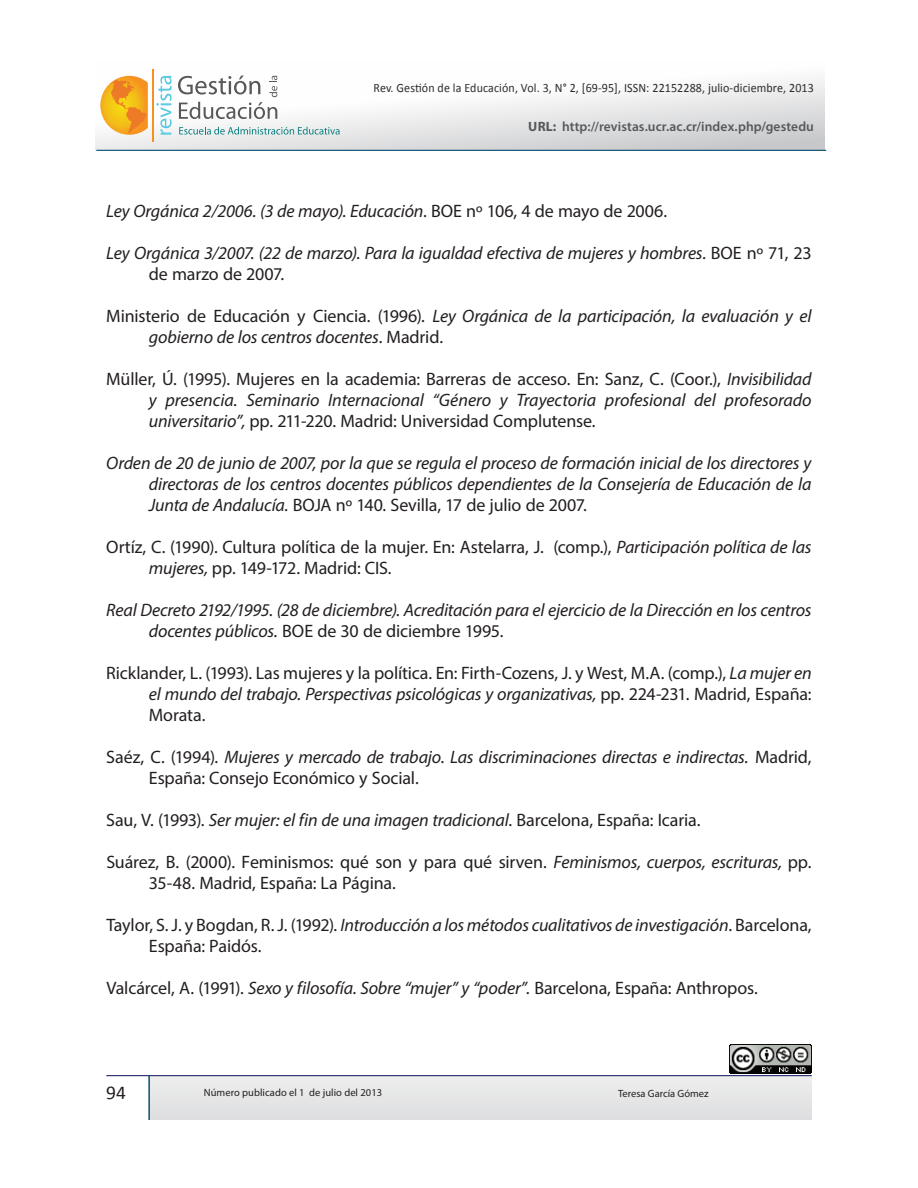
<style>
.page{position:relative;width:918px;height:1188px;background:#fff}
.page>*{position:absolute;margin:0;border:0;box-sizing:border-box;transform-origin:0 0}
.t1{font:19.5px "Calibri";color:#231f20}
.t2{font:18px/21px "Myriad Pro";letter-spacing:-.01em;color:#231f20}
.t3{font:italic 18px/21px "Myriad Pro";letter-spacing:-.01em;color:#231f20}
.t4{font:600 13.5px "Myriad Pro";letter-spacing:.005em;color:#57585a}
.t5{font:12.75px "Calibri";letter-spacing:.01em;color:#2e2b2c;scale:.94 1}
.t6{font:10.5px "Myriad Pro";letter-spacing:.005em;color:#231f20}
.s1{font-weight:700}
.s2{font-style:normal}
.s3{font-style:italic}
</style>
<div class="page">
<div style="left:150px;top:1076px;width:662px;height:44px;background:#e5e6e7"></div>
<svg style="left:96px;top:69px;width:729px;height:81px"></svg>
<hr style="left:106px;top:1075px;width:706px;height:1px;background:#25296e">
<hr style="left:96px;top:150px;width:730px;height:1px;background:#0a4d74">
<svg style="left:100px;top:76px;width:48px;height:59px;background:#f3b243"></svg>
<svg style="left:156px;top:76px;width:16px;height:59px"></svg>
<svg style="left:178px;top:76px;width:99px;height:43px"></svg>
<svg style="left:179px;top:127px;width:161px;height:8px"></svg>
<hr style="left:152px;top:69px;width:1px;height:72px;background:#f69120">
<img style="left:730px;top:1045px;width:82px;height:29px">
<hr style="left:148px;top:1076px;width:2px;height:44px;background:#0a4d74">
<p class="t5" style="left:374px;top:80px;width:470px">Rev. Gestión de la Educación, Vol. 3, N° 2, [69-95], ISSN: 22152288, julio-diciembre, 2013</p>
<p class="t4" style="left:528px;top:118px;width:287px"><span class="s1">URL:</span> http://revistas.ucr.ac.cr/index.php/gestedu</p>
<p class="t3" style="left:106px;top:201px;width:562px">Ley Orgánica 2/2006. (3 de mayo). Educación<span class="s2">. BOE nº 106, 4 de mayo de 2006.</span></p>
<p class="t3" style="left:149px;top:243px;width:664px;text-indent:-43px">Ley Orgánica 3/2007. (22 de marzo). Para la igualdad efectiva de mujeres y hombres. <span class="s2">BOE nº 71, 23 de marzo de 2007.</span></p>
<p class="t3" style="left:149px;top:306px;width:664px;text-indent:-43px"><span class="s2">Ministerio de Educación y Ciencia. (1996).</span> Ley Orgánica de la participación, la evaluación y el gobierno de los centros docentes<span class="s2">. Madrid.</span></p>
<p class="t2" style="left:149px;top:369px;width:664px;text-align:justify;text-indent:-43px">Müller, Ú. (1995). Mujeres en la academia: Barreras de acceso. En: Sanz, C. (Coor.), <span class="s3">Invisibilidad y presencia. Seminario Internacional “Género y Trayectoria profesional del profesorado universitario”,</span> pp. 211-220. Madrid: Universidad Complutense.</p>
<p class="t3" style="left:149px;top:453px;width:664px;text-align:justify;text-indent:-43px">Orden de 20 de junio de 2007, por la que se regula el proceso de formación inicial de los directores y directoras de los centros docentes públicos dependientes de la Consejería de Educación de la Junta de Andalucía. <span class="s2">BOJA nº 140. Sevilla, 17 de julio de 2007.</span></p>
<p class="t2" style="left:149px;top:537px;width:664px;text-indent:-43px">Ortíz, C. (1990). Cultura política de la mujer. En: Astelarra, J. (comp.), <span class="s3">Participación política de las mujeres,</span> pp. 149-172. Madrid: CIS.</p>
<p class="t3" style="left:149px;top:600px;width:664px;text-indent:-43px">Real Decreto 2192/1995. (28 de diciembre). Acreditación para el ejercicio de la Dirección en los centros docentes públicos. <span class="s2">BOE de 30 de diciembre 1995.</span></p>
<p class="t2" style="left:149px;top:663px;width:664px;text-align:justify;text-indent:-43px">Ricklander, L. (1993). Las mujeres y la política. En: Firth-Cozens, J. y West, M.A. (comp.), <span class="s3">La mujer en el mundo del trabajo. Perspectivas psicológicas y organizativas,</span> pp. 224-231. Madrid, España:<br>Morata.</p>
<p class="t3" style="left:149px;top:747px;width:664px;text-indent:-43px"><span class="s2">Saéz, C. (1994).</span> Mujeres y mercado de trabajo. Las discriminaciones directas e indirectas. <span class="s2">Madrid,<br>España: Consejo Económico y Social.</span></p>
<p class="t2" style="left:106px;top:810px;width:596px">Sau, V. (1993). <span class="s3">Ser mujer: el fin de una imagen tradicional</span>. Barcelona, España: Icaria.</p>
<p class="t2" style="left:149px;top:852px;width:664px;text-indent:-43px">Suárez, B. (2000). Feminismos: qué son y para qué sirven. <span class="s3">Feminismos, cuerpos, escrituras,</span> pp.<br>35-48. Madrid, España: La Página.</p>
<p class="t2" style="left:149px;top:915px;width:664px;text-indent:-43px">Taylor, S. J. y Bogdan, R. J. (1992). <span class="s3">Introducción a los métodos cualitativos de investigación</span>. Barcelona,<br>España: Paidós.</p>
<p class="t2" style="left:106px;top:978px;width:653px">Valcárcel, A. (1991). <span class="s3">Sexo y filosofía. Sobre “mujer” y “poder”.</span> Barcelona, España: Anthropos.</p>
<p class="t1" style="left:106px;top:1080px;width:21px">94</p>
<p class="t6" style="left:204px;top:1086px;width:180px">Número publicado el 1 de julio del 2013</p>
<p class="t6" style="left:618px;top:1087px;width:92px">Teresa García Gómez</p>
</div>
